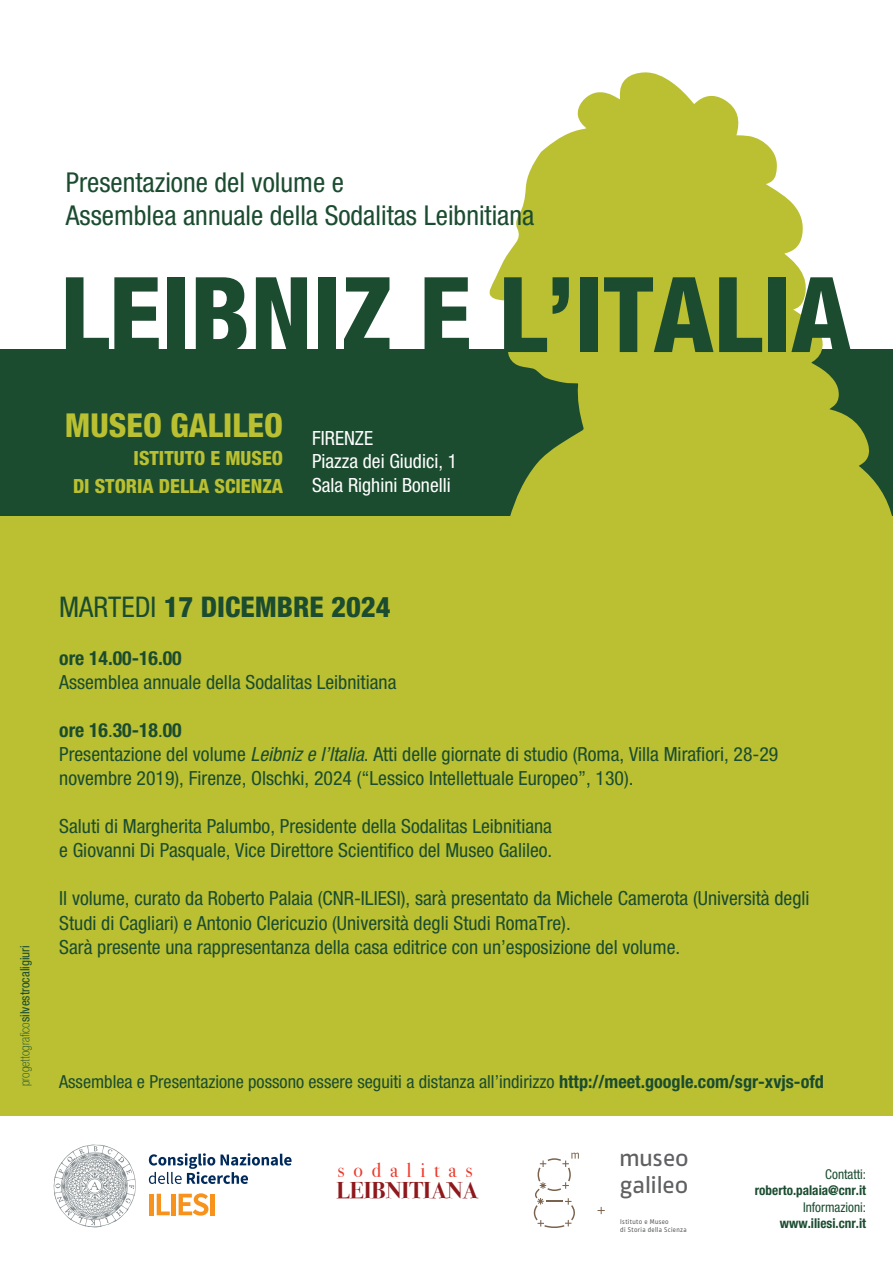
<style>
.page{position:relative;width:893px;height:1263px;background:#fff}
.page>*{position:absolute;margin:0;border:0;box-sizing:border-box;transform-origin:0 0}
.t1{font:800 condensed 104.7px "Helvetica Neue LT Pro";color:#1b4c30}
.t2{font:800 condensed 33px "Helvetica Neue LT Pro";color:#bac031}
.t3{font:800 condensed 28.5px "Helvetica Neue LT Pro";color:#1b4c30}
.t4{font:condensed 27.45px/32.8px "Helvetica Neue LT Pro";color:#1b4c30}
.t5{font:700 22.8px "Bodoni Svty Two ITCTT";color:#8f181c}
.t6{font:500 22.5px/27px "Akwe Pro";color:#5f6062}
.t7{font:20.55px "Bodoni Svty Two ITCTT";color:#ec382a;scale:.96 1}
.t8{font:condensed 19.65px/23.5px "Helvetica Neue LT Pro";color:#fff}
.t9{font:800 condensed 19.65px/27.8px "Helvetica Neue LT Pro";color:#bac031;text-align:right}
.t10{font:condensed 19.5px/24px "Helvetica Neue LT Pro";color:#1b4c30}
.t11{font:700 condensed 19.5px "Helvetica Neue LT Pro";color:#1b4c30}
.t12{font:condensed 18px "Helvetica Neue LT Pro";color:#1b4c30}
.t13{font:700 condensed 13.5px "Helvetica Neue LT Pro";color:#1b4c30}
.t14{font:condensed 13.5px "Helvetica Neue LT Pro";color:#1b4c30}
.t15{font:condensed 12.9px "Helvetica Neue LT Pro";color:#1b4c30}
.t16{font:500 6.6px/7.9px "Akwe Pro";letter-spacing:.055em;color:#5f6062;scale:.9 1}
.s1{font-weight:100}
.s2{font-weight:400}
.s3{font-weight:700}
.s4{font-style:italic}
</style>
<div class="page">
<div style="left:0;top:350px;width:893px;height:765px;background:#bac031"></div>
<div style="left:0;top:350px;width:893px;height:166px;background:#1b4c30"></div>
<svg style="left:489px;top:72px;width:404px;height:444px;fill:#bac031"></svg>
<div style="left:149px;top:1194px;width:5px;height:21px;background:#f7931d"></div>
<svg style="left:157px;top:1194px;width:13px;height:21px"></svg>
<hr style="left:171px;top:1194px;width:4px;height:21px;background:#f7931d">
<svg style="left:179px;top:1193px;width:29px;height:23px"></svg>
<hr style="left:210px;top:1194px;width:4px;height:21px;background:#f7931d">
<svg style="left:149px;top:1153px;width:143px;height:31px"></svg>
<svg style="left:54px;top:1144px;width:82px;height:83px"></svg>
<svg style="left:533px;top:1152px;width:46px;height:76px"></svg>
<svg style="left:597px;top:1207px;width:8px;height:7px"></svg>
<h3 class="t4" style="left:66px;top:166px;width:470px">Presentazione del volume e<br>Assemblea annuale della Sodalitas Leibnitiana</h3>
<h1 class="t1" style="left:60px;top:251px;width:792px">LEIBNIZ E L’ITALIA</h1>
<h2 class="t2" style="left:65px;top:405px;width:220px">MUSEO GALILEO</h2>
<p class="t9" style="left:73px;top:444px;width:212px">ISTITUTO E MUSEO<br>DI STORIA DELLA SCIENZA</p>
<p class="t8" style="left:312px;top:426px;width:146px">FIRENZE<br>Piazza dei Giudici, 1<br>Sala Righini Bonelli</p>
<p class="t15" style="left:17px;top:1086px;width:143px;rotate:-90deg"><span class="s1">progettografico</span>silvestrocaligiuri</p>
<h3 class="t3" style="left:59px;top:589px;width:333px"><span class="s2">MARTEDI</span> 17 DICEMBRE 2024</h3>
<p class="t11" style="left:59px;top:647px;width:124px">ore 14.00-16.00</p>
<p class="t10" style="left:59px;top:670px;width:339px">Assemblea annuale della Sodalitas Leibnitiana</p>
<p class="t10" style="left:59px;top:718px;width:721px"><span class="s3">ore 16</span>.<span class="s3">30-18</span>.<span class="s3">00<br></span>Presentazione del volume <span class="s4">Leibniz e l’Italia</span>. Atti delle giornate di studio (Roma, Villa Mirafiori, 28-29 novembre 2019), Firenze, Olschki, 2024 (“Lessico Intellettuale Europeo”, 130).</p>
<p class="t10" style="left:59px;top:814px;width:495px">Saluti di Margherita Palumbo, Presidente della Sodalitas Leibnitiana e Giovanni Di Pasquale, Vice Direttore Scientifico del Museo Galileo.</p>
<p class="t10" style="left:59px;top:886px;width:752px">Il volume, curato da Roberto Palaia (CNR-ILIESI), sarà presentato da Michele Camerota (Università degli<br>Studi di Cagliari) e Antonio Clericuzio (Università degli Studi RomaTre).<br>Sarà presente una rappresentanza della casa editrice con un’esposizione del volume.</p>
<p class="t12" style="left:59px;top:1071px;width:766px">Assemblea e Presentazione possono essere seguiti a distanza all’indirizzo <span class="s3">http://meet.google.com/sgr-xvjs-ofd</span></p>
<p class="t7" style="left:338px;top:1153px;width:142px">s o d a l i t a s</p>
<p class="t5" style="left:336px;top:1171px;width:144px">LEIBNITIANA</p>
<p class="t6" style="left:619px;top:1142px;width:71px">museo galileo</p>
<p class="t16" style="left:620px;top:1217px;width:75px">Istituto e Museo<br>di Storia della Scienza</p>
<p class="t14" style="left:825px;top:1166px;width:42px">Contatti:</p>
<p class="t13" style="left:755px;top:1182px;width:113px">roberto.palaia@cnr.it</p>
<p class="t14" style="left:803px;top:1199px;width:65px">Informazioni:</p>
<p class="t13" style="left:780px;top:1215px;width:88px">www.iliesi.cnr.it</p>
</div>
